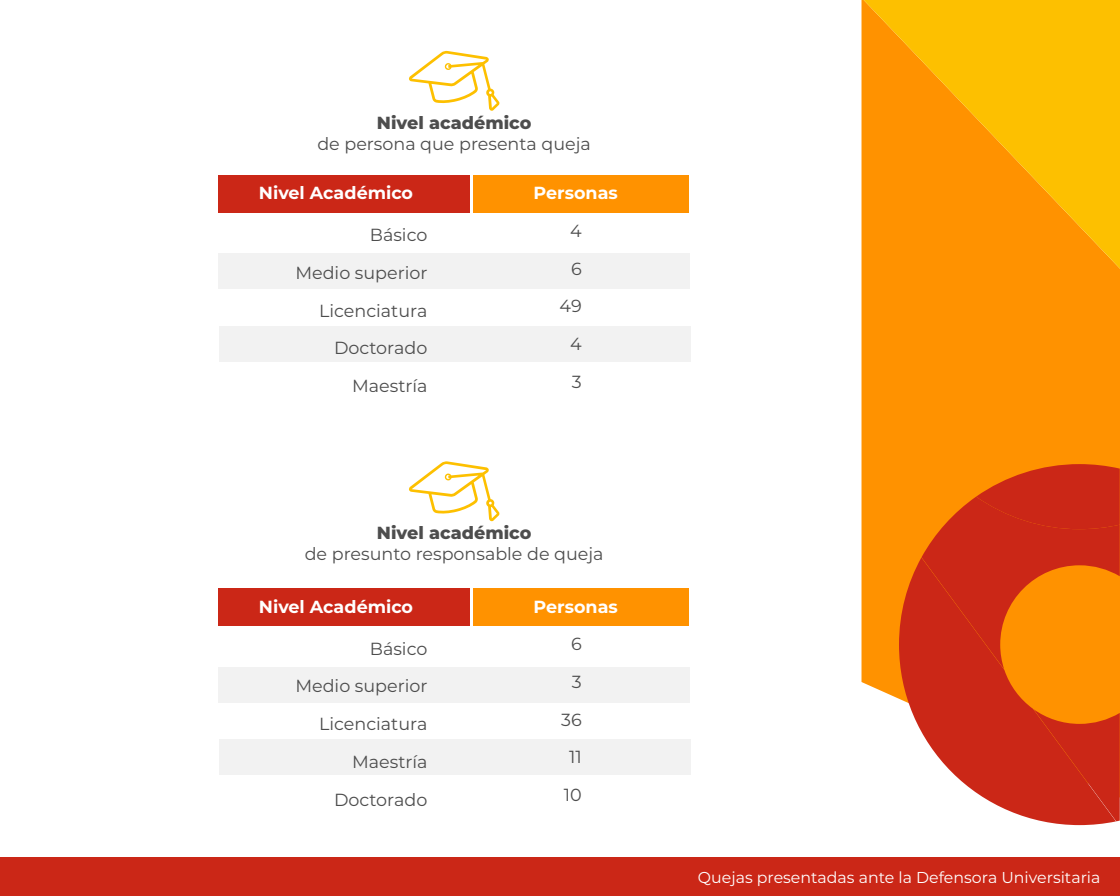
<style>
.page{position:relative;width:1120px;height:896px;background:#fff}
.page>*{position:absolute;margin:0;border:0;box-sizing:border-box;transform-origin:0 0}
.t1{font:17.5px/37.7px "Montserrat";color:#4d4d4d;text-align:right}
.t2{font:700 17.5px "Montserrat";color:#fff}
.t3{font:800 17.5px "Montserrat";color:#4d4d4d}
.t4{font:15.75px "Montserrat";color:#fff}
</style>
<div class="page">
<div style="left:862px;top:0;width:258px;height:709px;background:#ff9200"></div>
<svg style="left:864px;top:0;width:256px;height:269px;background:#fda900"></svg>
<svg style="left:1116px;top:709px;width:4px;height:112px"></svg>
<svg style="left:899px;top:557px;width:217px;height:268px;fill:#cb2717"></svg>
<svg style="left:922px;top:464px;width:198px;height:205px;background:#de4f0e"></svg>
<div style="left:0;top:858px;width:1120px;height:38px;background:#cb2717"></div>
<div style="left:218px;top:667px;width:471px;height:35px;background:#f2f2f2"></div>
<div style="left:219px;top:740px;width:471px;height:35px;background:#f2f2f2"></div>
<div style="left:218px;top:588px;width:252px;height:37px;background:#cb2717"></div>
<div style="left:474px;top:588px;width:215px;height:37px;background:#ff9200"></div>
<svg style="left:409px;top:461px;width:91px;height:60px"></svg>
<div style="left:218px;top:254px;width:471px;height:35px;background:#f2f2f2"></div>
<div style="left:219px;top:326px;width:471px;height:36px;background:#f2f2f2"></div>
<div style="left:218px;top:175px;width:252px;height:37px;background:#cb2717"></div>
<div style="left:474px;top:175px;width:215px;height:37px;background:#ff9200"></div>
<svg style="left:409px;top:51px;width:91px;height:60px"></svg>
<p class="t3" style="left:377px;top:110px;width:156px">Nivel académico</p>
<p class="t1" style="left:317px;top:125px;width:275px">de persona que presenta queja</p>
<p class="t2" style="left:259px;top:181px;width:156px">Nivel Académico</p>
<p class="t2" style="left:534px;top:181px;width:86px">Personas</p>
<p class="t1" style="left:295px;top:216px;width:134px">Básico<br>Medio superior<br>Licenciatura<br>Doctorado<br>Maestría</p>
<p class="t1" style="left:560px;top:211px;width:24px">4<br>6<br>49<br>4<br>3</p>
<p class="t3" style="left:377px;top:520px;width:156px">Nivel académico</p>
<p class="t1" style="left:305px;top:534px;width:300px">de presunto responsable de queja</p>
<p class="t2" style="left:259px;top:594px;width:156px">Nivel Académico</p>
<p class="t2" style="left:534px;top:594px;width:86px">Personas</p>
<p class="t1" style="left:295px;top:629px;width:134px">Básico<br>Medio superior<br>Licenciatura<br>Maestría<br>Doctorado</p>
<p class="t1" style="left:561px;top:624px;width:22px">6<br>3<br>36<br>11<br>10</p>
<p class="t4" style="left:698px;top:866px;width:404px">Quejas presentadas ante la Defensora Universitaria</p>
</div>
